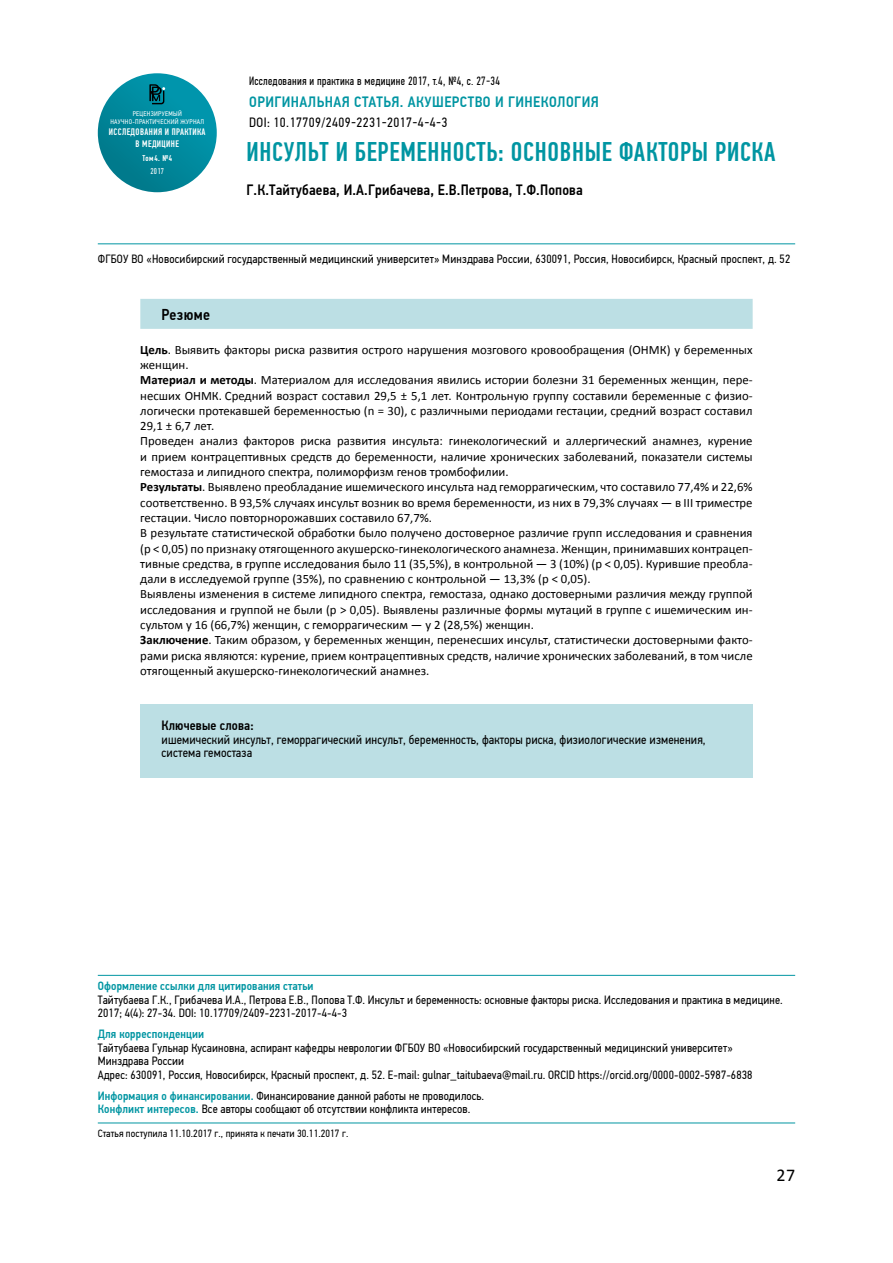
<style>
.page{position:relative;width:893px;height:1263px;background:#fff}
.page>*{position:absolute;margin:0;border:0;box-sizing:border-box;transform-origin:0 0}
.t1{font:500 27px "PF Din Text Comp Pro";letter-spacing:.025em;color:#0095a2}
.t2{font:18px "Calibri";color:#000}
.t3{font:500 15.75px "PF Din Text Cond Pro";letter-spacing:.025em;color:#000}
.t4{font:500 15px "PF Din Text Cond Pro";letter-spacing:.01em;color:#000}
.t5{font:500 15px "PF Din Text Cond Pro";letter-spacing:.03em;color:#0095a2}
.t6{font:13.5px "PF Din Text Cond Pro";letter-spacing:.03em;color:#000}
.t7{font:500 13.5px "PF Din Text Cond Pro";letter-spacing:.01em;color:#000}
.t8{font:12.75px/15.3px "Calibri";color:#000}
.t9{font:12.75px/13.5px "PF Din Text Cond Pro";letter-spacing:.01em;color:#000}
.t10{font:12px/13.5px "PF Din Text Cond Pro";letter-spacing:.01em;color:#000}
.t11{font:500 12px "PF Din Text Cond Pro";letter-spacing:.01em;color:#0095a2}
.t12{font:12px "PF Din Text Comp Pro";letter-spacing:.025em;color:#000}
.t13{font:10.5px "PF Din Text Cond Pro";letter-spacing:.01em;color:#000}
.t14{font:500 9.45px/11.2px "PF Din Text Comp Pro";letter-spacing:.04em;color:#fff;text-align:center}
.t15{font:500 8.4px "PF Din Text Comp Pro";color:#fff}
.t16{font:8.4px "PF Din Text Comp Pro";color:#fff}
.t17{font:6.75px/8.1px "PF Din Text Cond Pro";letter-spacing:.04em;color:#fff;text-align:center}
.s1{font-weight:700}
.s2{font-weight:500;color:#0095a2}
</style>
<div class="page">
<div style="left:98px;top:73px;width:119px;height:119px;background:linear-gradient(to bottom,#0598ae,#007c8e);border-radius:59px"></div>
<svg style="left:149px;top:84px;width:16px;height:20px"></svg>
<hr style="left:98px;top:975px;width:697px;height:1px;background:#0095a2">
<hr style="left:98px;top:1123px;width:697px;height:1px;background:#0095a2">
<hr style="left:98px;top:244px;width:697px;height:1px;background:#0095a2">
<div style="left:140px;top:299px;width:613px;height:30px;background:#bcdfe4"></div>
<div style="left:140px;top:704px;width:613px;height:73px;background:#bcdfe4"></div>
<p class="t17" style="left:110px;top:110px;width:95px">РЕЦЕНЗИРУЕМЫЙ<br>НАУЧНО-ПРАКТИЧЕСКИЙ ЖУРНАЛ</p>
<p class="t14" style="left:109px;top:127px;width:98px">ИССЛЕДОВАНИЯ И ПРАКТИКА<br>В МЕДИЦИНЕ</p>
<p class="t15" style="left:142px;top:153px;width:31px">Том 4. №4</p>
<p class="t16" style="left:150px;top:166px;width:15px">2017</p>
<p class="t12" style="left:249px;top:74px;width:252px">Исследования и практика в медицине 2017, т.4, №4, с. 27-34</p>
<p class="t5" style="left:249px;top:93px;width:351px">ОРИГИНАЛЬНАЯ СТАТЬЯ. АКУШЕРСТВО И ГИНЕКОЛОГИЯ</p>
<p class="t6" style="left:249px;top:114px;width:200px">DOI: 10.17709/2409-2231-2017-4-4-3</p>
<h1 class="t1" style="left:247px;top:136px;width:530px">ИНСУЛЬТ И БЕРЕМЕННОСТЬ: ОСНОВНЫЕ ФАКТОРЫ РИСКА</h1>
<p class="t4" style="left:247px;top:181px;width:338px">Г.К.Тайтубаева, И.А.Грибачева, Е.В.Петрова, Т.Ф.Попова</p>
<p class="t10" style="left:98px;top:252px;width:694px">ФГБОУ ВО «Новосибирский государственный медицинский университет» Минздрава России, 630091, Россия, Новосибирск, Красный проспект, д. 52</p>
<p class="t3" style="left:162px;top:305px;width:50px">Резюме</p>
<p class="t8" style="left:140px;top:341px;width:614px"><span class="s1">Цель</span>. Выявить факторы риска развития острого нарушения мозгового кровообращения (ОНМК) у беременных женщин.<br><span class="s1">Материал и методы</span>. Материалом для исследования явились истории болезни 31 беременных женщин, пере&shy;несших ОНМК. Средний возраст составил 29,5 ± 5,1 лет. Контрольную группу составили беременные с физио&shy;логически протекавшей беременностью (n = 30), с различными периодами гестации, средний возраст составил 29,1 ± 6,7 лет.<br>Проведен анализ факторов риска развития инсульта: гинекологический и аллергический анамнез, курение и прием контрацептивных средств до беременности, наличие хронических заболеваний, показатели системы гемостаза и липидного спектра, полиморфизм генов тромбофилии.<br><span class="s1">Результаты</span>. Выявлено преобладание ишемического инсульта над геморрагическим, что составило 77,4% и 22,6% соответственно. В 93,5% случаях инсульт возник во время беременности, из них в 79,3% случаях — в III триместре гестации. Число повторнорожавших составило 67,7%.<br>В результате статистической обработки было получено достоверное различие групп исследования и сравнения (р &lt; 0,05) по признаку отягощенного акушерско-гинекологического анамнеза. Женщин, принимавших контрацеп&shy;тивные средства, в группе исследования было 11 (35,5%), в контрольной — 3 (10%) (р &lt; 0,05). Курившие преобла&shy;дали в исследуемой группе (35%), по сравнению с контрольной — 13,3% (р &lt; 0,05).<br>Выявлены изменения в системе липидного спектра, гемостаза, однако достоверными различия между группой исследования и группой не были (р &gt; 0,05). Выявлены различные формы мутаций в группе с ишемическим ин&shy;сультом у 16 (66,7%) женщин, с геморрагическим — у 2 (28,5%) женщин.<br><span class="s1">Заключение</span>. Таким образом, у беременных женщин, перенесших инсульт, статистически достоверными факто&shy;рами риска являются: курение, прием контрацептивных средств, наличие хронических заболеваний, в том числе отягощенный акушерско-гинекологический анамнез.</p>
<p class="t7" style="left:162px;top:718px;width:93px">Ключевые слова:</p>
<p class="t9" style="left:162px;top:733px;width:546px">ишемический инсульт, геморрагический инсульт, беременность, факторы риска, физиологические изменения, система гемостаза</p>
<p class="t11" style="left:98px;top:979px;width:217px">Оформление ссылки для цитирования статьи</p>
<p class="t10" style="left:98px;top:993px;width:686px">Тайтубаева Г.К., Грибачева И.А., Петрова Е.В., Попова Т.Ф. Инсульт и беременность: основные факторы риска. Исследования и практика в медицине.<br>2017; 4(4): 27-34. DOI: 10.17709/2409-2231-2017-4-4-3</p>
<p class="t11" style="left:98px;top:1027px;width:108px">Для корреспонденции</p>
<p class="t10" style="left:98px;top:1041px;width:656px">Тайтубаева Гульнар Кусаиновна, аспирант кафедры неврологии ФГБОУ ВО «Новосибирский государственный медицинский университет»<br>Минздрава России<br>Адрес: 630091, Россия, Новосибирск, Красный проспект, д. 52. E-mail: gulnar_taitubaeva@mail.ru. ORCID https://orcid.org/0000-0002-5987-6838</p>
<p class="t10" style="left:98px;top:1089px;width:388px"><span class="s2">Информация о финансировании.</span> Финансирование данной работы не проводилось.<br><span class="s2">Конфликт интересов.</span> Все авторы сообщают об отсутствии конфликта интересов.</p>
<p class="t13" style="left:98px;top:1127px;width:252px">Статья поступила 11.10.2017 г., принята к печати 30.11.2017 г.</p>
<h2 class="t2" style="left:776px;top:1164px;width:20px">27</h2>
</div>
